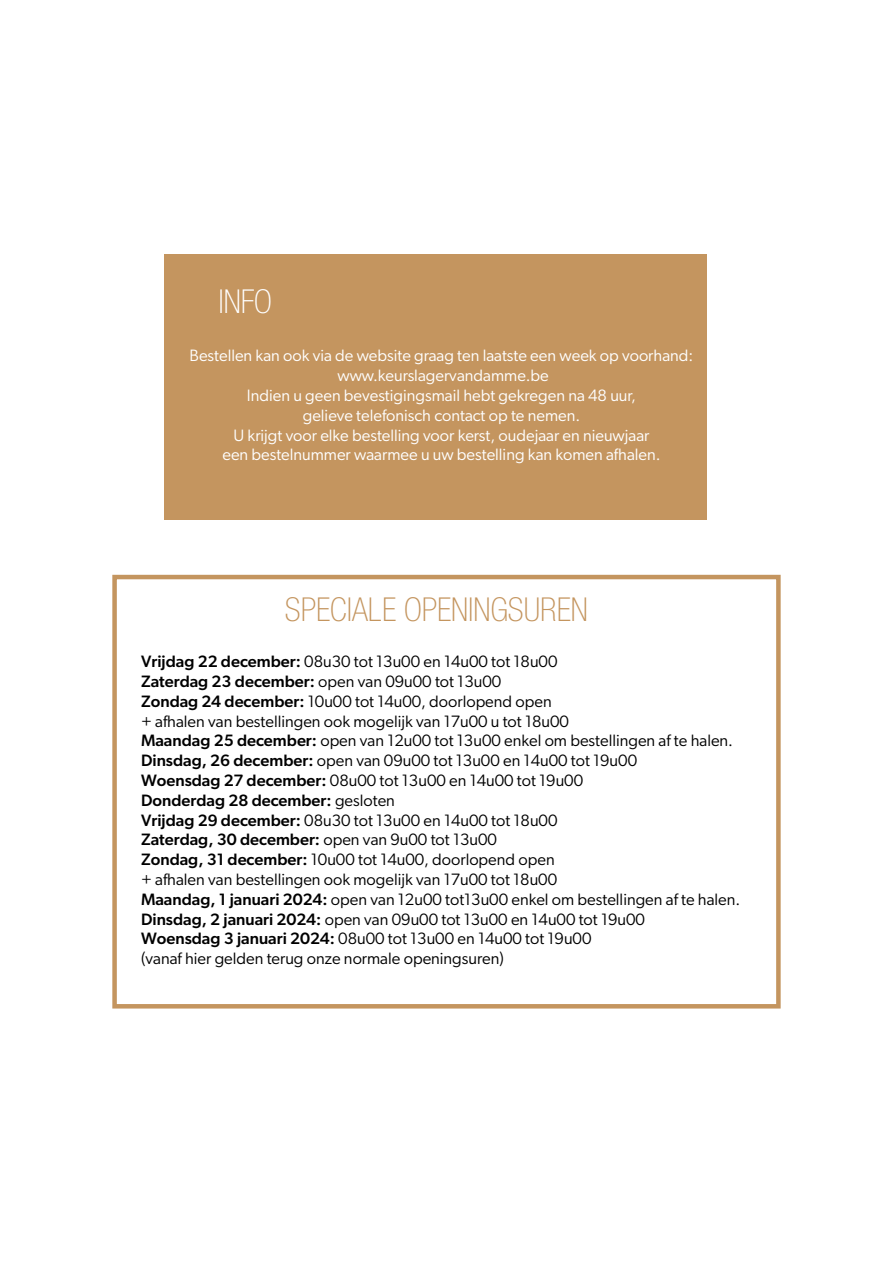
<style>
.page{position:relative;width:893px;height:1263px;background:#fff}
.page>*{position:absolute;margin:0;border:0;box-sizing:border-box;transform-origin:0 0}
.t1{font:100 condensed 33px "Helvetica Neue LT Std";color:#c4955f}
.t2{font:100 condensed 33px "Helvetica Neue LT Std";color:#fff}
.t3{font:16.5px/19.8px "Gibson";color:#000}
.t4{font:16.5px/19.8px "Gibson";color:#fff;text-align:center}
.s1{font-weight:500}
</style>
<div class="page">
<div style="left:165px;top:254px;width:542px;height:266px;background:#c4955f"></div>
<div style="left:112px;top:575px;width:669px;height:433px;background:#fff;border:4px solid #c4955f"></div>
<h1 class="t2" style="left:218px;top:283px;width:55px">INFO</h1>
<p class="t4" style="left:190px;top:345px;width:505px">Bestellen kan ook via de website graag ten laatste een week op voorhand: www.keurslagervandamme.be<br>Indien u geen bevestigingsmail hebt gekregen na 48 uur,<br>gelieve telefonisch contact op te nemen.<br>U krijgt voor elke bestelling voor kerst, oudejaar en nieuwjaar<br>een bestelnummer waarmee u uw bestelling kan komen afhalen.</p>
<h1 class="t1" style="left:285px;top:591px;width:304px">SPECIALE OPENINGSUREN</h1>
<p class="t3" style="left:141px;top:651px;width:601px"><span class="s1">Vrijdag 22 december:</span> 08u30 tot 13u00 en 14u00 tot 18u00<br><span class="s1">Zaterdag 23 december:</span> open van 09u00 tot 13u00<br><span class="s1">Zondag 24 december:</span> 10u00 tot 14u00, doorlopend open<br>+ afhalen van bestellingen ook mogelijk van 17u00 u tot 18u00<br><span class="s1">Maandag 25 december:</span> open van 12u00 tot 13u00 enkel om bestellingen af te halen.<br><span class="s1">Dinsdag, 26 december:</span> open van 09u00 tot 13u00 en 14u00 tot 19u00<br><span class="s1">Woensdag 27 december:</span> 08u00 tot 13u00 en 14u00 tot 19u00<br><span class="s1">Donderdag 28 december:</span> gesloten<br><span class="s1">Vrijdag 29 december:</span> 08u30 tot 13u00 en 14u00 tot 18u00<br><span class="s1">Zaterdag, 30 december:</span> open van 9u00 tot 13u00<br><span class="s1">Zondag, 31 december:</span> 10u00 tot 14u00, doorlopend open<br>+ afhalen van bestellingen ook mogelijk van 17u00 tot 18u00<br><span class="s1">Maandag, 1 januari 2024:</span> open van 12u00 tot13u00 enkel om bestellingen af te halen.<br><span class="s1">Dinsdag, 2 januari 2024:</span> open van 09u00 tot 13u00 en 14u00 tot 19u00<br><span class="s1">Woensdag 3 januari 2024:</span> 08u00 tot 13u00 en 14u00 tot 19u00<br>(vanaf hier gelden terug onze normale openingsuren)</p>
</div>
